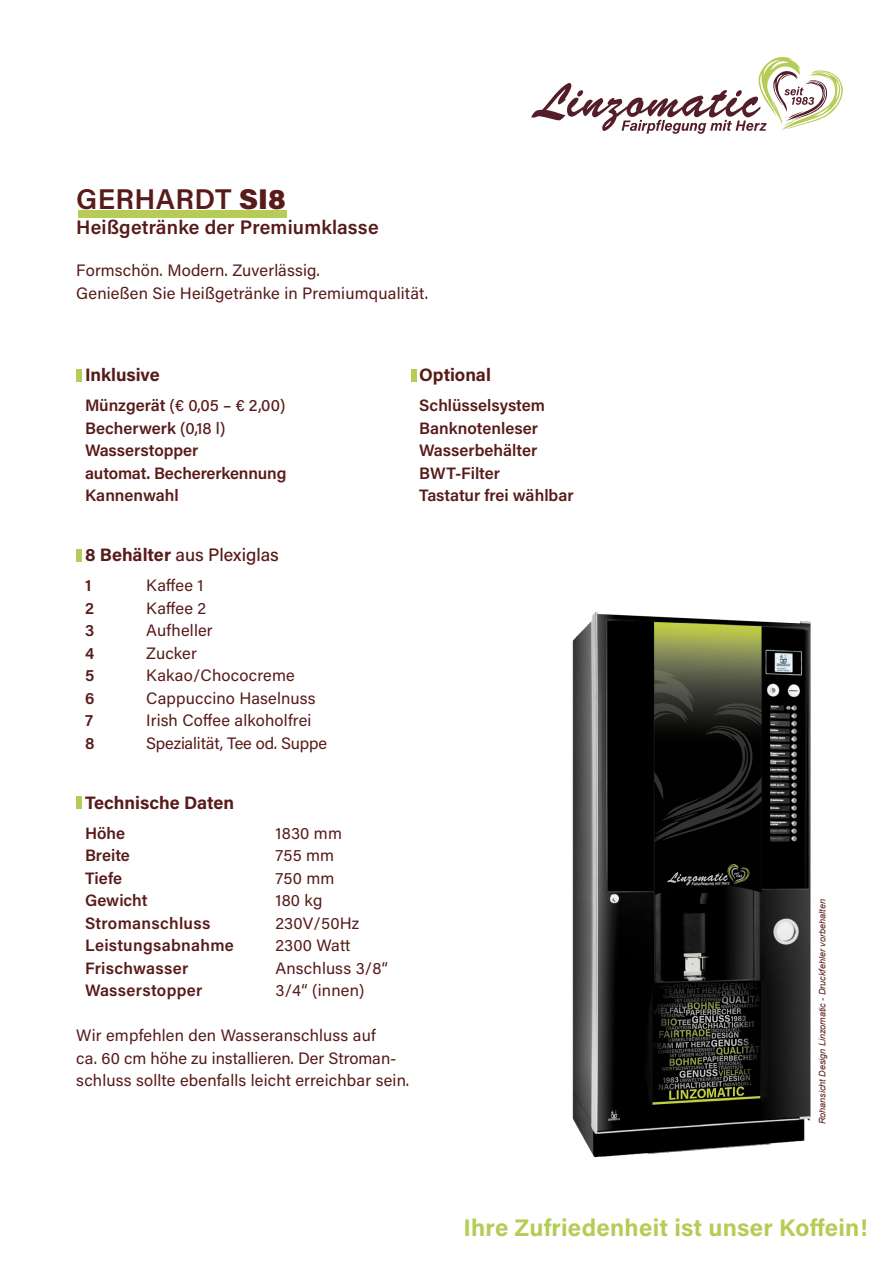
<style>
.page{position:relative;width:893px;height:1263px;background:#fff}
.page>*{position:absolute;margin:0;border:0;box-sizing:border-box;transform-origin:0 0}
.t1{font:600 28.5px "Acumin Pro";letter-spacing:.01em;color:#571b19}
.t2{font:700 24px "Acumin Pro";letter-spacing:.01em;color:#b5cc57}
.t3{font:600 19.5px "Acumin Pro";letter-spacing:.01em;color:#571b19}
.t4{font:700 18px "Acumin Pro";color:#571b19}
.t5{font:500 18px "Acumin Pro";letter-spacing:-.005em;color:#571b19}
.t6{font:16.5px/22.5px "Acumin Pro";letter-spacing:.01em;color:#571b19}
.t7{font:600 16.5px "Acumin Pro";color:#571b19}
.t8{font:600 16.5px "Acumin Pro";letter-spacing:.02em;color:#571b19}
.t9{font:16.5px "Acumin Pro";letter-spacing:-.01em;color:#571b19}
.t10{font:500 16.5px "Acumin Pro";color:#571b19}
.t11{font:italic 9px "Arial";color:#571b19}
.s1{font-weight:900}
.s2{font-weight:600}
.s3{font-weight:500}
.s4{font-weight:700}
</style>
<div class="page">
<div style="left:76px;top:369px;width:6px;height:13px;background:#b5cc57"></div>
<div style="left:411px;top:369px;width:5px;height:13px;background:#b5cc57"></div>
<div style="left:76px;top:549px;width:6px;height:13px;background:#b5cc57"></div>
<div style="left:76px;top:796px;width:6px;height:13px;background:#b5cc57"></div>
<div style="left:78px;top:210px;width:209px;height:8px;background:#b5cc57"></div>
<svg style="left:531px;top:57px;width:312px;height:77px"></svg>
<img style="left:572px;top:612px;width:239px;height:546px">
<p class="t1" style="left:76px;top:179px;width:211px">GERHARDT <span class="s1">SI8</span></p>
<p class="t3" style="left:76px;top:214px;width:304px">Heißgetränke der Premiumklasse</p>
<p class="t6" style="left:76px;top:258px;width:353px">Formschön. Modern. Zuverlässig.<br>Genießen Sie Heißgetränke in Premiumqualität.</p>
<p class="t4" style="left:85px;top:362px;width:76px">Inklusive</p>
<p class="t4" style="left:419px;top:362px;width:73px">Optional</p>
<p class="t10" style="left:85px;top:394px;width:202px"><span class="s2">Münzgerät</span> (€ 0,05 – € 2,00)</p>
<p class="t7" style="left:85px;top:416px;width:142px">Becherwerk <span class="s3">(0,18 l)</span></p>
<p class="t7" style="left:85px;top:439px;width:115px">Wasserstopper</p>
<p class="t7" style="left:85px;top:461px;width:203px">automat. Bechererkennung</p>
<p class="t7" style="left:85px;top:484px;width:95px">Kannenwahl</p>
<p class="t7" style="left:419px;top:394px;width:127px">Schlüsselsystem</p>
<p class="t7" style="left:419px;top:416px;width:120px">Banknotenleser</p>
<p class="t7" style="left:419px;top:439px;width:120px">Wasserbehälter</p>
<p class="t7" style="left:419px;top:461px;width:82px">BWT-Filter</p>
<p class="t7" style="left:419px;top:484px;width:156px">Tastatur frei wählbar</p>
<p class="t5" style="left:85px;top:542px;width:195px"><span class="s4">8 Behälter</span> aus Plexiglas</p>
<p class="t7" style="left:85px;top:574px;width:8px">1</p>
<p class="t7" style="left:85px;top:596px;width:10px">2</p>
<p class="t7" style="left:85px;top:619px;width:11px">3</p>
<p class="t7" style="left:85px;top:641px;width:11px">4</p>
<p class="t7" style="left:85px;top:664px;width:11px">5</p>
<p class="t7" style="left:85px;top:686px;width:11px">6</p>
<p class="t7" style="left:85px;top:709px;width:10px">7</p>
<p class="t7" style="left:85px;top:731px;width:11px">8</p>
<p class="t6" style="left:146px;top:573px;width:59px">Kaffee 1</p>
<p class="t6" style="left:146px;top:596px;width:61px">Kaffee 2</p>
<p class="t6" style="left:146px;top:618px;width:68px">Aufheller</p>
<p class="t6" style="left:146px;top:641px;width:52px">Zucker</p>
<p class="t6" style="left:146px;top:663px;width:150px">Kakao/Chococreme</p>
<p class="t6" style="left:146px;top:686px;width:171px">Cappuccino Haselnuss</p>
<p class="t6" style="left:146px;top:708px;width:167px">Irish Coffee alkoholfrei</p>
<p class="t9" style="left:146px;top:731px;width:182px">Spezialität, Tee od. Suppe</p>
<p class="t4" style="left:85px;top:790px;width:151px">Technische Daten</p>
<p class="t7" style="left:85px;top:821px;width:42px">Höhe</p>
<p class="t7" style="left:85px;top:844px;width:46px">Breite</p>
<p class="t7" style="left:85px;top:866px;width:38px">Tiefe</p>
<p class="t7" style="left:85px;top:889px;width:64px">Gewicht</p>
<p class="t8" style="left:85px;top:911px;width:127px">Stromanschluss</p>
<p class="t8" style="left:85px;top:934px;width:150px">Leistungsabnahme</p>
<p class="t7" style="left:85px;top:956px;width:105px">Frischwasser</p>
<p class="t8" style="left:85px;top:979px;width:119px">Wasserstopper</p>
<p class="t6" style="left:275px;top:821px;width:68px">1830 mm</p>
<p class="t6" style="left:275px;top:843px;width:60px">755 mm</p>
<p class="t6" style="left:275px;top:866px;width:61px">750 mm</p>
<p class="t6" style="left:275px;top:888px;width:48px">180 kg</p>
<p class="t6" style="left:275px;top:911px;width:85px">230V/50Hz</p>
<p class="t6" style="left:275px;top:933px;width:77px">2300 Watt</p>
<p class="t6" style="left:275px;top:956px;width:114px">Anschluss 3/8“</p>
<p class="t6" style="left:275px;top:978px;width:90px">3/4“ (innen)</p>
<p class="t6" style="left:76px;top:1023px;width:334px">Wir empfehlen den Wasseranschluss auf<br>ca. 60 cm höhe zu installieren. Der Stroman&shy;schluss sollte ebenfalls leicht erreichbar sein.</p>
<p class="t11" style="left:817px;top:1124px;width:226px;rotate:-90deg">Rohansicht Design Linzomatic - Druckfehler vorbehalten</p>
<p class="t2" style="left:464px;top:1211px;width:405px">Ihre Zufriedenheit ist unser Koffein!</p>
</div>
